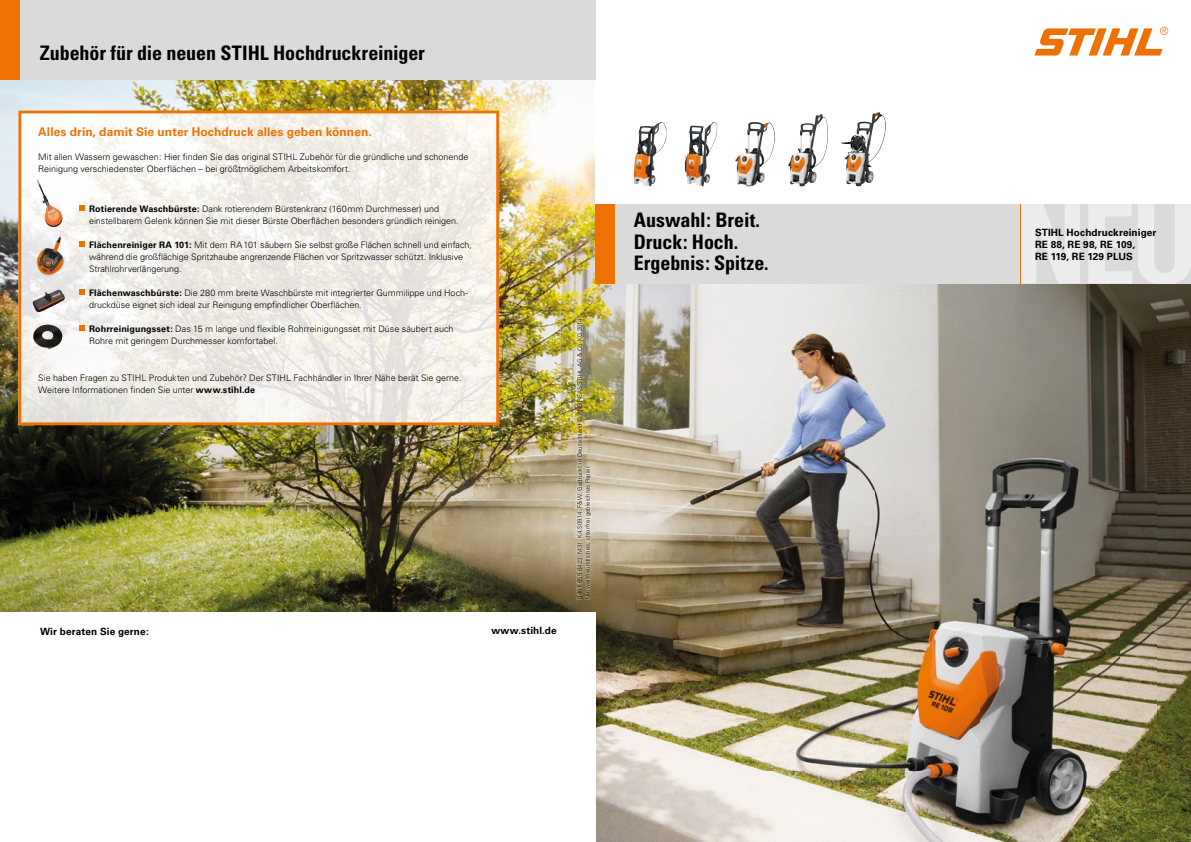
<style>
.page{position:relative;width:1191px;height:842px;background:#fff}
.page>*{position:absolute;margin:0;border:0;box-sizing:border-box;transform-origin:0 0}
.t1{font:700 condensed 20px/21.5px "Univers";letter-spacing:-.005em;color:#000}
.t2{font:700 12px "Univers";letter-spacing:.005em;color:#ee7203}
.t3{font:700 10px/11.6px "Univers";letter-spacing:.01em;color:#000}
.t4{font:300 9px/12px "Univers";letter-spacing:-.005em;color:#000}
.t5{font:300 6px/8px "Univers";letter-spacing:.015em;color:#000}
.s1{font-weight:700}
</style>
<div class="page">
<img style="left:0;top:79px;width:140px;height:61px">
<img style="left:140px;top:79px;width:280px;height:32px">
<img style="left:420px;top:79px;width:140px;height:61px">
<img style="left:560px;top:79px;width:35px;height:533px">
<img style="left:0;top:140px;width:35px;height:472px">
<img style="left:490px;top:140px;width:70px;height:472px">
<img style="left:595px;top:283px;width:140px;height:348px">
<img style="left:735px;top:283px;width:420px;height:348px">
<img style="left:1155px;top:283px;width:36px;height:559px">
<img style="left:35px;top:425px;width:455px;height:187px">
<img style="left:596px;top:631px;width:525px;height:141px">
<img style="left:1121px;top:631px;width:35px;height:211px">
<img style="left:596px;top:772px;width:525px;height:70px">
<svg style="left:1021px;top:204px;width:170px;height:79px;background:#e5e5e5"></svg>
<div style="left:595px;top:204px;width:20px;height:79px;background:#ee7203"></div>
<div style="left:615px;top:204px;width:405px;height:79px;background:#dadada"></div>
<div style="left:0;top:0;width:595px;height:79px;background:#dadada"></div>
<div style="left:0;top:0;width:20px;height:79px;background:#ee7203"></div>
<svg style="left:18px;top:111px;width:481px;height:314px;fill:#f1eee7"></svg>
<img style="left:636px;top:122px;width:30px;height:32px">
<img style="left:634px;top:154px;width:21px;height:32px">
<img style="left:735px;top:122px;width:29px;height:64px">
<img style="left:702px;top:122px;width:12px;height:19px">
<img style="left:788px;top:114px;width:33px;height:72px">
<img style="left:841px;top:112px;width:37px;height:72px">
<img style="left:37px;top:179px;width:26px;height:48px">
<img style="left:32px;top:289px;width:33px;height:24px">
<img style="left:32px;top:325px;width:31px;height:24px">
<img style="left:35px;top:236px;width:33px;height:42px">
<img style="left:576px;top:316px;width:16px;height:284px">
<svg style="left:1034px;top:27px;width:134px;height:29px"></svg>
<hr style="left:1020px;top:204px;width:1px;height:79px;background:#ee7203">
<h1 class="t1" style="left:40px;top:42px;width:387px">Zubehör für die neuen STIHL Hochdruckreiniger</h1>
<h2 class="t2" style="left:38px;top:125px;width:335px">Alles drin, damit Sie unter Hochdruck alles geben können.</h2>
<p class="t4" style="left:38px;top:151px;width:432px">Mit allen Wassern gewaschen: Hier finden Sie das original STIHL Zubehör für die gründliche und schonende<br>Reinigung verschiedenster Oberflächen – bei größtmöglichem Arbeitskomfort.</p>
<p class="t4" style="left:89px;top:203px;width:371px"><span class="s1">Rotierende Waschbürste:</span> Dank rotierendem Bürstenkranz (160 mm Durchmesser) und einstellbarem Gelenk können Sie mit dieser Bürste Oberflächen besonders gründlich reinigen.</p>
<p class="t4" style="left:89px;top:239px;width:384px"><span class="s1">Flächenreiniger RA 101:</span> Mit dem RA 101 säubern Sie selbst große Flächen schnell und einfach, während die großflächige Spritzhaube angrenzende Flächen vor Spritzwasser schützt. Inklusive<br>Strahl rohrverlängerung.</p>
<p class="t4" style="left:89px;top:287px;width:380px"><span class="s1">Flächenwaschbürste:</span> Die 280 mm breite Waschbürste mit integrierter Gummilippe und Hoch - druck düse eignet sich ideal zur Reinigung empfindlicher Oberflächen.</p>
<p class="t4" style="left:89px;top:323px;width:366px"><span class="s1">Rohrreinigungsset:</span> Das 15 m lange und flexible Rohrreinigungsset mit Düse säubert auch<br>Rohre mit geringem Durchmesser komfortabel.</p>
<p class="t4" style="left:38px;top:372px;width:425px">Sie haben Fragen zu STIHL Produkten und Zubehör? Der STIHL Fachhändler in Ihrer Nähe berät Sie gerne.<br>Weitere Informationen finden Sie unter <span class="s1">www.stihl.de</span></p>
<p class="t3" style="left:40px;top:625px;width:110px">Wir beraten Sie gerne:</p>
<p class="t3" style="left:491px;top:625px;width:67px">www.stihl.de</p>
<p class="t5" style="left:575px;top:599px;width:284px;rotate:-90deg">0461 655 6423. M31. K4.S0914. F&amp;W. Gedruckt in Deutschland © ANDREAS STIHL AG &amp; Co. KG 2014.<br>Umweltfreundliches, chlorfrei gebleichtes Papier.</p>
<h1 class="t1" style="left:634px;top:209px;width:136px">Auswahl: Breit.<br>Druck: Hoch.<br>Ergebnis: Spitze.</h1>
<p class="t3" style="left:1035px;top:227px;width:123px">STIHL Hochdruckreiniger<br>RE 88, RE 98, RE 109,<br>RE 119, RE 129 PLUS</p>
</div>
